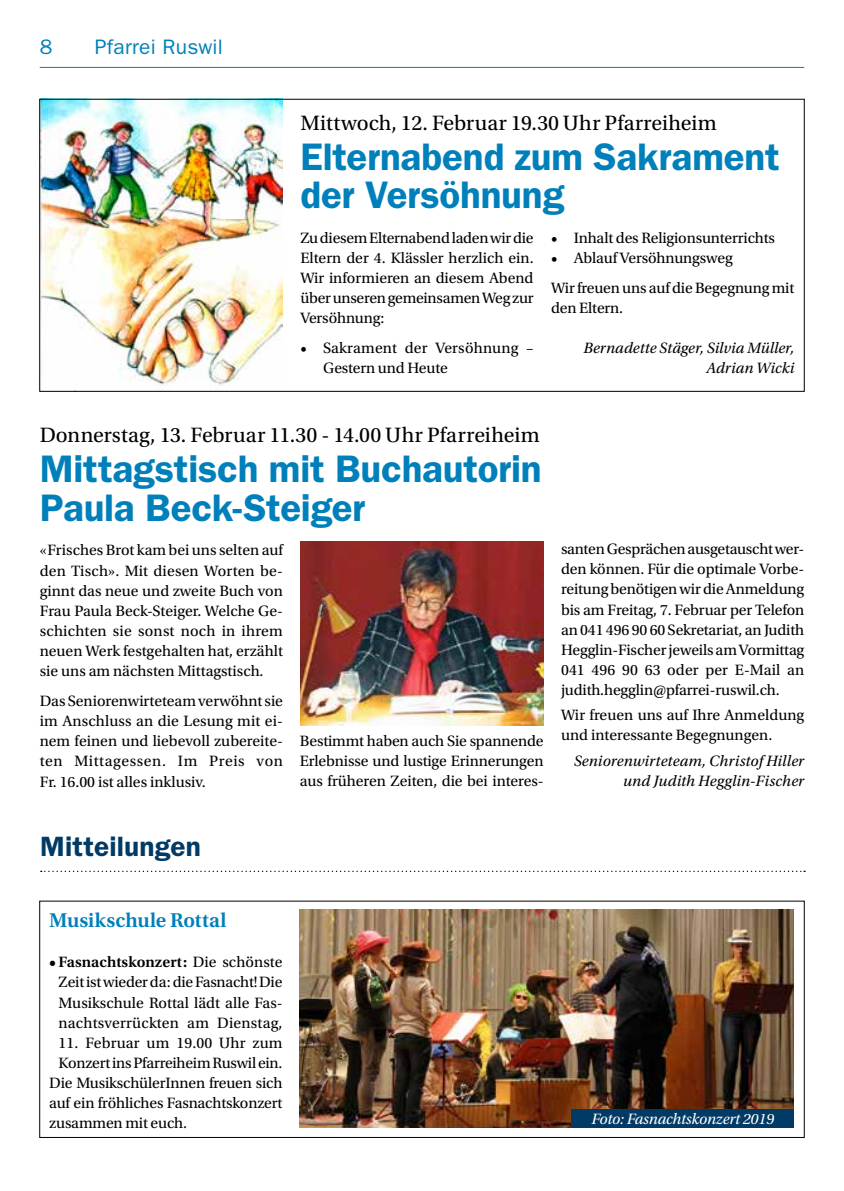
<style>
.page{position:relative;width:844px;height:1191px;background:#fff}
.page>*{position:absolute;margin:0;border:0;box-sizing:border-box;transform-origin:0 0}
.t1{font:600 38.5px/38.5px "ITC Franklin Gothic Std";letter-spacing:-.005em;color:#0080ba}
.t2{font:600 28px "ITC Franklin Gothic Std";letter-spacing:.005em;color:#003a65}
.t3{font:21.88px "Utopia Std";color:#000}
.t4{font:600 21px "Utopia Std";color:#0080ba}
.t5{font:21px "ITC Franklin Gothic Std";letter-spacing:.01em;color:#0080ba}
.t6{font:15.75px/20.1px "Utopia Std";letter-spacing:-.01em;color:#000;text-align:justify}
.t7{font:italic 15.75px/20.1px "Utopia Std";letter-spacing:.005em;color:#000;text-align:right}
.t8{font:italic 15.75px "Utopia Std";letter-spacing:-.01em;color:#fff}
.t9{font:15.75px "Utopia Std";letter-spacing:.01em;color:#000}
.s1{font-weight:600}
</style>
<div class="page">
<hr style="left:40px;top:67px;width:764px;height:1px;background:#0080ba">
<img style="left:41px;top:101px;width:242px;height:286px">
<img style="left:300px;top:541px;width:243px;height:184px">
<svg style="left:41px;top:870px;width:763px;height:2px"></svg>
<img style="left:300px;top:910px;width:493px;height:217px">
<div style="left:571px;top:1109px;width:222px;height:18px;background:#003a65"></div>
<h3 class="t5" style="left:40px;top:35px;width:14px">8</h3>
<h3 class="t5" style="left:95px;top:35px;width:129px">Pfarrei Ruswil</h3>
<h3 class="t3" style="left:300px;top:111px;width:418px">Mittwoch, 12. Februar 19.30 Uhr Pfarreiheim</h3>
<h1 class="t1" style="left:300px;top:137px;width:481px">Elternabend zum Sakrament der Versöhnung</h1>
<p class="t6" style="left:300px;top:228px;width:235px">Zu diesem Elternabend laden wir die Eltern der 4. Klässler herzlich ein.<br>Wir informieren an diesem Abend über unseren gemeinsamen Weg zur Versöhnung:</p>
<p class="t6" style="left:323px;top:338px;width:212px;text-indent:-23px">• Sakrament der Versöhnung –<br>Gestern und Heute</p>
<p class="t6" style="left:551px;top:228px;width:225px">• Inhalt des Religionsunterrichts</p>
<p class="t6" style="left:551px;top:243px;width:245px;line-height:30.3px">• Ablauf Versöhnungsweg<br>Wir freuen uns auf die Begegnung mit</p>
<p class="t6" style="left:551px;top:298px;width:74px">den Eltern.</p>
<p class="t7" style="left:583px;top:338px;width:212px">Bernadette Stäger, Silvia Müller,<br>Adrian Wicki</p>
<h3 class="t3" style="left:40px;top:423px;width:501px">Donnerstag, 13. Februar 11.30 - 14.00 Uhr Pfarreiheim</h3>
<h1 class="t1" style="left:40px;top:450px;width:503px">Mittagstisch mit Buchautorin<br>Paula Beck-Steiger</h1>
<p class="t6" style="left:40px;top:540px;width:245px">«Frisches Brot kam bei uns selten auf den Tisch». Mit diesen Worten be&shy;ginnt das neue und zweite Buch von Frau Paula Beck-Steiger. Welche Ge&shy;schichten sie sonst noch in ihrem neuen Werk festgehalten hat, erzählt sie uns am nächsten Mittagstisch.</p>
<p class="t6" style="left:40px;top:691px;width:245px">Das Seniorenwirteteam verwöhnt sie im Anschluss an die Lesung mit ei&shy;nem feinen und liebevoll zubereite&shy;ten Mittagessen. Im Preis von Fr. 16.00 ist alles inklusiv.</p>
<p class="t6" style="left:300px;top:731px;width:245px">Bestimmt haben auch Sie spannende Erlebnisse und lustige Erinnerungen aus früheren Zeiten, die bei interes-</p>
<p class="t6" style="left:561px;top:539px;width:245px">santen Gesprächen ausgetauscht wer&shy;den können. Für die optimale Vorbe&shy;reitung benötigen wir die Anmeldung bis am Freitag, 7. Februar per Telefon an 041 496 90 60 Sekretariat, an Judith Hegglin-Fischer jeweils am Vormittag 041 496 90 63 oder per E-Mail an judith.hegglin@pfarrei-ruswil.ch.</p>
<p class="t6" style="left:561px;top:704px;width:245px">Wir freuen uns auf Ihre Anmeldung und interessante Begegnungen.</p>
<p class="t7" style="left:573px;top:751px;width:232px">Seniorenwirteteam, Christof Hiller und Judith Hegglin-Fischer</p>
<h2 class="t2" style="left:40px;top:829px;width:162px">Mitteilungen</h2>
<h3 class="t4" style="left:49px;top:908px;width:179px">Musikschule Rottal</h3>
<p class="t6" style="left:49px;top:952px;width:235px;text-align:center"><span class="s1">• Fasnachtskonzert:</span> Die schönste Zeit ist wieder da: die Fasnacht! Die Musikschule Rottal lädt alle Fas&shy;nachtsverrückten am Dienstag,</p>
<p class="t9" style="left:59px;top:1034px;width:225px">11. Februar um 19.00 Uhr zum</p>
<p class="t6" style="left:59px;top:1053px;width:225px">Konzert ins Pfarreiheim Ruswil ein.</p>
<p class="t6" style="left:49px;top:1073px;width:235px">Die MusikschülerInnen freuen sich</p>
<p class="t6" style="left:49px;top:1093px;width:235px">auf ein fröhliches Fasnachtskonzert</p>
<p class="t6" style="left:49px;top:1113px;width:139px">zusammen mit euch.</p>
<p class="t8" style="left:591px;top:1110px;width:184px">Foto: Fasnachtskonzert 2019</p>
</div>
